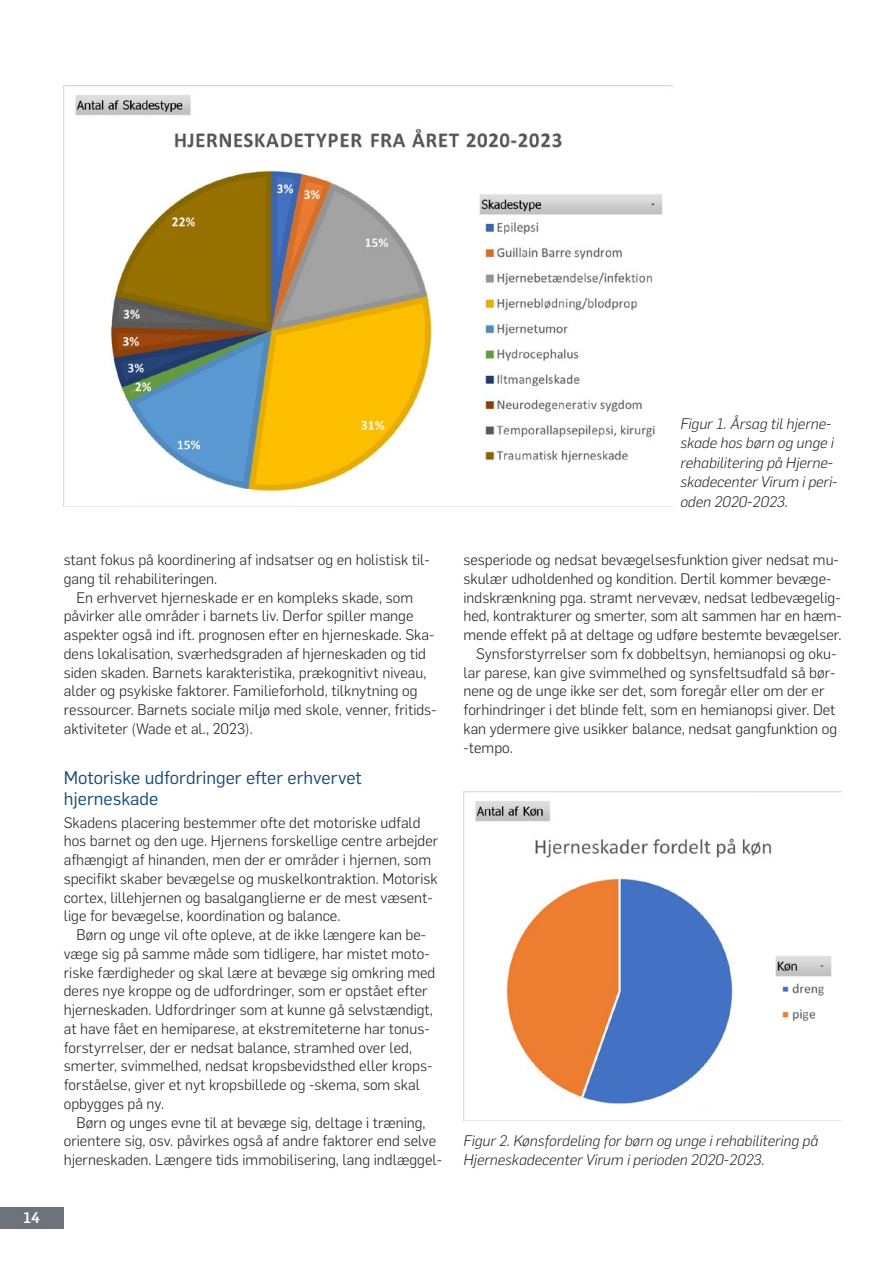
<style>
.page{position:relative;width:893px;height:1263px;background:#fff}
.page>*{position:absolute;margin:0;border:0;box-sizing:border-box;transform-origin:0 0}
.t1{font:18px/21px "Flama";color:#164a78}
.t2{font:300 15px/18.8px "Flama";color:#231f20}
.t3{font:italic 300 15px/19.5px "Flama";color:#231f20}
.t4{font:500 15px "Flama";color:#fff}
</style>
<div class="page">
<div style="left:0;top:1208px;width:64px;height:21px;background:#6d7379"></div>
<img style="left:64px;top:86px;width:608px;height:421px">
<img style="left:463px;top:792px;width:285px;height:329px">
<img style="left:748px;top:792px;width:94px;height:329px">
<img style="left:493px;top:832px;width:278px;height:273px">
<p class="t4" style="left:24px;top:1207px;width:18px">14</p>
<p class="t2" style="left:64px;top:550px;width:368px">stant fokus på koordinering af indsatser og en holistisk til&shy;gang til rehabiliteringen.</p>
<p class="t2" style="left:64px;top:587px;width:374px;text-indent:13px">En erhvervet hjerneskade er en kompleks skade, som påvirker alle områder i barnets liv. Derfor spiller mange aspekter også ind ift. prognosen efter en hjerneskade. Ska&shy;dens lokalisation, sværhedsgraden af hjerneskaden og tid siden skaden. Barnets karakteristika, prækognitivt niveau, alder og psykiske faktorer. Familieforhold, tilknytning og ressourcer. Barnets sociale miljø med skole, venner, fritids&shy;aktiviteter (Wade et al., 2023).</p>
<p class="t1" style="left:64px;top:766px;width:300px">Motoriske udfordringer efter erhvervet hjerneskade</p>
<p class="t2" style="left:64px;top:812px;width:376px">Skadens placering bestemmer ofte det motoriske udfald hos barnet og den uge. Hjernens forskellige centre arbejder afhængigt af hinanden, men der er områder i hjernen, som specifikt skaber bevægelse og muskelkontraktion. Motorisk cortex, lillehjernen og basalganglierne er de mest væsent&shy;lige for bevægelse, koordination og balance.</p>
<p class="t2" style="left:64px;top:925px;width:373px;text-indent:13px">Børn og unge vil ofte opleve, at de ikke længere kan be&shy;væge sig på samme måde som tidligere, har mistet moto&shy;riske færdigheder og skal lære at bevæge sig omkring med deres nye kroppe og de udfordringer, som er opstået efter hjerneskaden. Udfordringer som at kunne gå selvstændigt, at have fået en hemiparese, at ekstremiteterne har tonus&shy;forstyrrelser, der er nedsat balance, stramhed over led, smerter, svimmelhed, nedsat kropsbevidsthed eller krops&shy;forståelse, giver et nyt kropsbillede og -skema, som skal opbygges på ny.</p>
<p class="t2" style="left:64px;top:1112px;width:380px;text-align:center">Børn og unges evne til at bevæge sig, deltage i træning, orientere sig, osv. påvirkes også af andre faktorer end selve hjerneskaden. Længere tids immobilisering, lang indlæggel-</p>
<p class="t3" style="left:680px;top:413px;width:159px">Figur 1. Årsag til hjerne&shy;skade hos børn og unge i rehabilitering på Hjerne&shy;skadecenter Virum i peri&shy;oden 2020-2023.</p>
<p class="t2" style="left:463px;top:550px;width:377px">sesperiode og nedsat bevægelsesfunktion giver nedsat mu-</p>
<p class="t2" style="left:463px;top:568px;width:368px">skulær udholdenhed og kondition. Dertil kommer bevæge-</p>
<p class="t2" style="left:463px;top:587px;width:379px">indskrænkning pga. stramt nervevæv, nedsat ledbevægelig-</p>
<p class="t2" style="left:463px;top:606px;width:380px">hed, kontrakturer og smerter, som alt sammen har en hæm-</p>
<p class="t2" style="left:463px;top:625px;width:380px">mende effekt på at deltage og udføre bestemte bevægelser.</p>
<p class="t2" style="left:476px;top:643px;width:362px">Synsforstyrrelser som fx dobbeltsyn, hemianopsi og oku-</p>
<p class="t2" style="left:463px;top:662px;width:373px">lar parese, kan give svimmelhed og synsfeltsudfald så bør-</p>
<p class="t2" style="left:463px;top:681px;width:362px">nene og de unge ikke ser det, som foregår eller om der er</p>
<p class="t2" style="left:463px;top:700px;width:374px">forhindringer i det blinde felt, som en hemianopsi giver. Det</p>
<p class="t2" style="left:463px;top:718px;width:375px">kan ydermere give usikker balance, nedsat gangfunktion og</p>
<p class="t2" style="left:463px;top:737px;width:51px">-tempo.</p>
<p class="t3" style="left:463px;top:1130px;width:356px">Figur 2. Kønsfordeling for børn og unge i rehabilitering på<br>Hjerneskadecenter Virum i perioden 2020-2023.</p>
</div>
